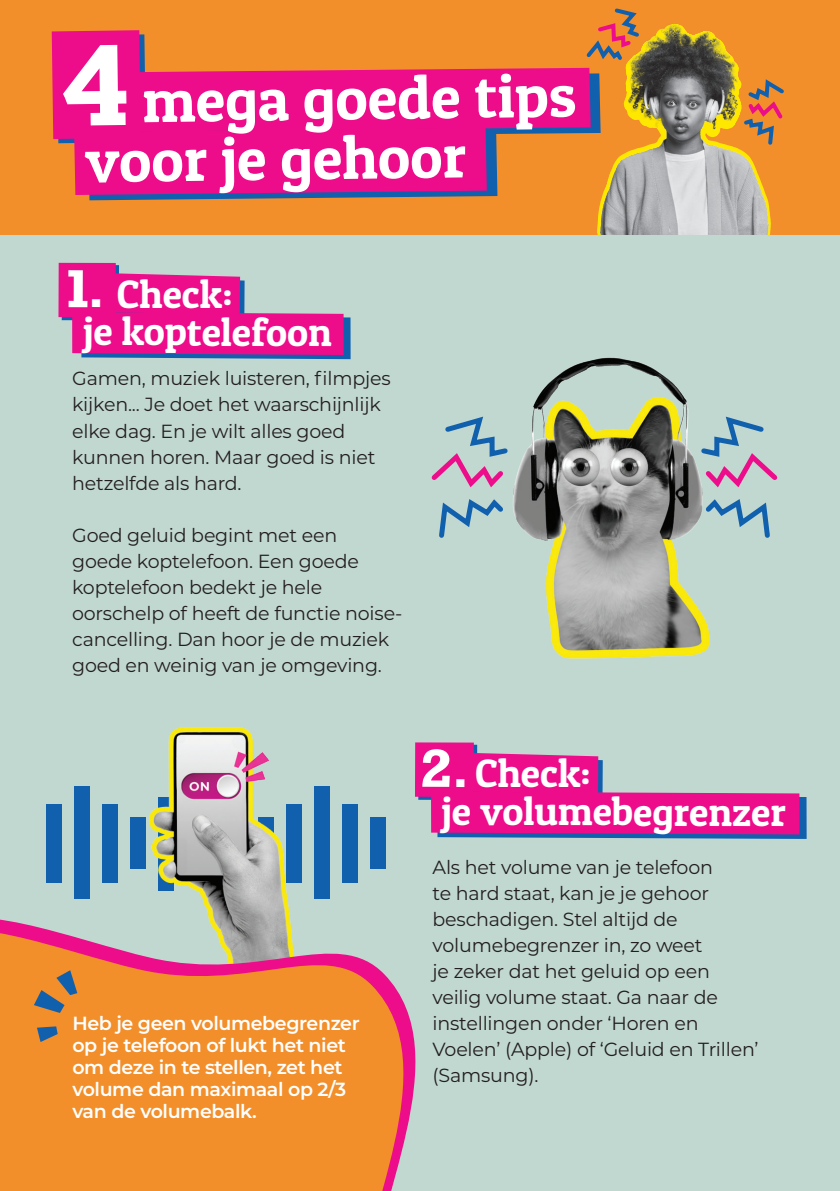
<style>
.page{position:relative;width:840px;height:1191px;background:#fff}
.page>*{position:absolute;margin:0;border:0;box-sizing:border-box;transform-origin:0 0}
.t1{font:61px "Patua One";color:#fff}
.t2{font:39.8px "Patua One";letter-spacing:-.005em;color:#fff}
.t3{font:19px/26px "Montserrat";letter-spacing:-.01em;color:#231f20}
.t4{font:600 19px/22px "Montserrat";letter-spacing:-.02em;color:#fff}
.s1{font-family:"Rockwell";font-weight:700;font-size:107px}
.s2{font-family:"Rockwell";font-weight:700;font-size:50.2px}
.s3{font-family:"Rockwell";font-weight:700;font-size:45.2px}
</style>
<div class="page">
<div style="left:0;top:0;width:839px;height:235px;background:#f28f2a"></div>
<img style="left:597px;top:233px;width:174px;height:2px">
<div style="left:0;top:235px;width:839px;height:956px;background:#c1d8d0"></div>
<img style="left:46px;top:727px;width:340px;height:167px">
<svg style="left:74px;top:894px;width:256px;height:11px"></svg>
<svg style="left:0;top:905px;width:416px;height:286px;fill:#f28f2a"></svg>
<svg style="left:52px;top:8px;width:732px;height:225px"></svg>
<svg style="left:418px;top:744px;width:59px;height:56px"></svg>
<svg style="left:431px;top:752px;width:375px;height:87px"></svg>
<div style="left:415px;top:742px;width:58px;height:55px;background:#ed0c8a"></div>
<svg style="left:72px;top:273px;width:278px;height:86px"></svg>
<div style="left:58px;top:263px;width:58px;height:54px;background:#ed0c8a"></div>
<img style="left:513px;top:357px;width:197px;height:302px">
<svg style="left:37px;top:1026px;width:21px;height:16px"></svg>
<svg style="left:34px;top:970px;width:43px;height:43px;background:#a77f55"></svg>
<svg style="left:431px;top:416px;width:77px;height:122px"></svg>
<svg style="left:697px;top:413px;width:81px;height:128px"></svg>
<h1 class="t1" style="left:61px;top:65px;width:516px;rotate:-1deg"><span class="s1">4</span> mega goede tips</h1>
<h1 class="t1" style="left:84px;top:124px;width:383px;rotate:-1deg">voor je gehoor</h1>
<h2 class="t2" style="left:62px;top:269px;width:172px"><span class="s2">1</span><span class="s3">.</span> Check:</h2>
<h2 class="t2" style="left:83px;top:307px;width:250px">je koptelefoon</h2>
<p class="t3" style="left:72px;top:365px;width:320px">Gamen, muziek luisteren, filmpjes kijken... Je doet het waarschijnlijk elke dag. En je wilt alles goed kunnen horen. Maar goed is niet hetzelfde als hard.</p>
<p class="t3" style="left:72px;top:521px;width:331px">Goed geluid begint met een<br>goede koptelefoon. Een goede koptelefoon bedekt je hele oorschelp of heeft de functie noise&shy;cancelling. Dan hoor je de muziek goed en weinig van je omgeving.</p>
<p class="t4" style="left:72px;top:1011px;width:289px">Heb je geen volumebegrenzer op je telefoon of lukt het niet om deze in te stellen, zet het volume dan maximaal op 2/3 van de volumebalk.</p>
<h2 class="t2" style="left:420px;top:748px;width:172px"><span class="s2">2</span><span class="s3">.</span> Check:</h2>
<h2 class="t2" style="left:441px;top:786px;width:346px">je volumebegrenzer</h2>
<p class="t3" style="left:432px;top:853px;width:327px">Als het volume van je telefoon<br>te hard staat, kan je je gehoor beschadigen. Stel altijd de volumebegrenzer in, zo weet<br>je zeker dat het geluid op een veilig volume staat. Ga naar de instellingen onder ‘Horen en<br>Voelen’ (Apple) of ‘Geluid en Trillen’ (Samsung).</p>
</div>
